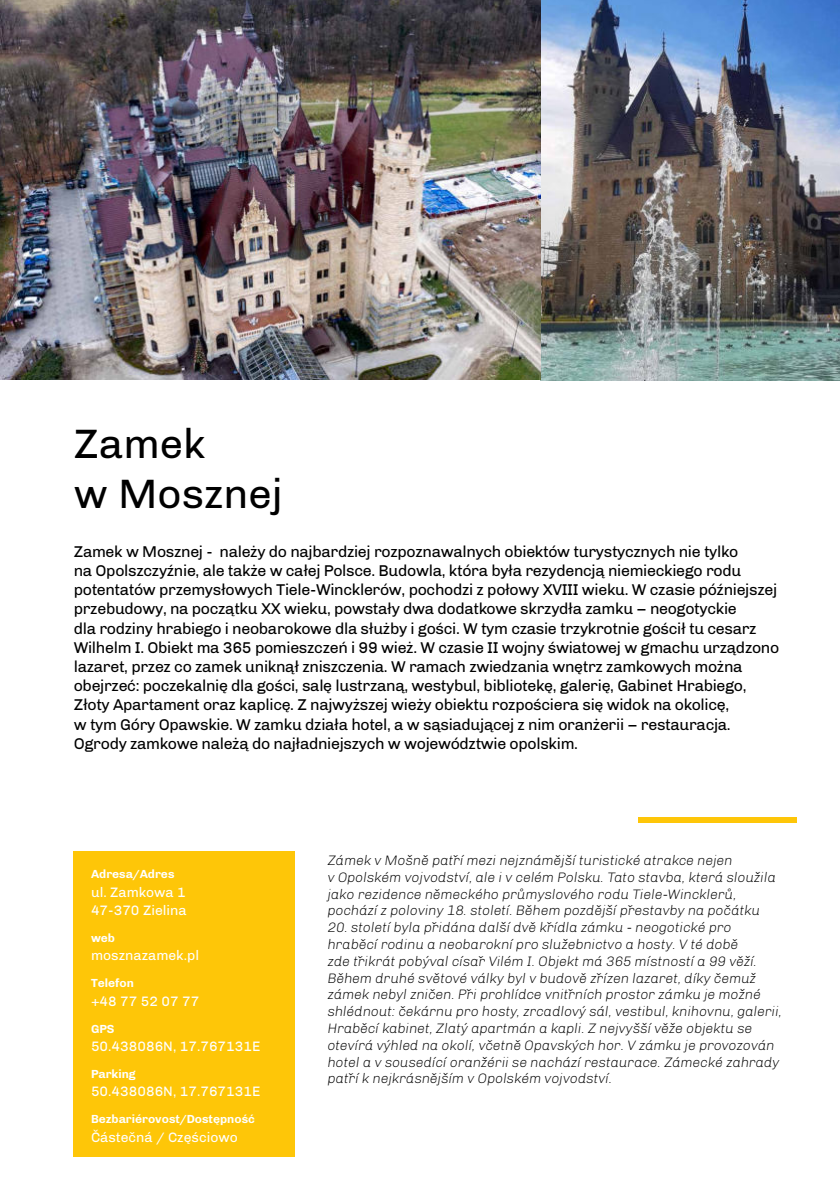
<style>
.page{position:relative;width:840px;height:1191px;background:#fff}
.page>*{position:absolute;margin:0;border:0;box-sizing:border-box;transform-origin:0 0}
.t1{font:42px/50.4px "Chivo";color:#000}
.t2{font:16px/19.2px "Chivo";letter-spacing:-.02em;color:#000}
.t3{font:italic 300 14px/16.8px "Chivo";letter-spacing:-.01em;color:#000}
.t4{font:14px/18.2px "Chivo";color:#fff}
.t5{font:700 12px "Chivo";color:#fff}
</style>
<div class="page">
<img style="left:0;top:0;width:839px;height:381px">
<div style="left:74px;top:852px;width:221px;height:305px;background:#fec608"></div>
<div style="left:744px;top:816px;width:53px;height:6px;background:#fec608"></div>
<div style="left:691px;top:816px;width:53px;height:6px;background:#fec608"></div>
<div style="left:638px;top:816px;width:53px;height:6px;background:#fec608"></div>
<h1 class="t1" style="left:74px;top:418px;width:210px">Zamek<br>w Mosznej</h1>
<p class="t2" style="left:74px;top:541px;width:706px">Zamek w Mosznej - należy do najbardziej rozpoznawalnych obiektów turystycznych nie tylko<br>na Opolszczyźnie, ale także w całej Polsce. Budowla, która była rezydencją niemieckiego rodu potentatów przemysłowych Tiele-Wincklerów, pochodzi z połowy XVIII wieku. W czasie późniejszej przebudowy, na początku XX wieku, powstały dwa dodatkowe skrzydła zamku – neogotyckie<br>dla rodziny hrabiego i neobarokowe dla służby i gości. W tym czasie trzykrotnie gościł tu cesarz Wilhelm I. Obiekt ma 365 pomieszczeń i 99 wież. W czasie II wojny światowej w gmachu urządzono lazaret, przez co zamek uniknął zniszczenia. W ramach zwiedzania wnętrz zamkowych można obejrzeć: poczekalnię dla gości, salę lustrzaną, westybul, bibliotekę, galerię, Gabinet Hrabiego, Złoty Apartament oraz kaplicę. Z najwyższej wieży obiektu rozpościera się widok na okolicę,<br>w tym Góry Opawskie. W zamku działa hotel, a w sąsiadującej z nim oranżerii – restauracja.<br>Ogrody zamkowe należą do najładniejszych w województwie opolskim.</p>
<p class="t5" style="left:91px;top:869px;width:85px">Adresa/Adres</p>
<p class="t4" style="left:91px;top:882px;width:97px">ul. Zamkowa 1<br>47-370 Zielina</p>
<p class="t5" style="left:91px;top:933px;width:25px">web</p>
<p class="t4" style="left:91px;top:946px;width:109px">mosznazamek.pl</p>
<p class="t5" style="left:91px;top:978px;width:44px">Telefon</p>
<p class="t4" style="left:91px;top:991px;width:110px">+48 77 52 07 77</p>
<p class="t5" style="left:91px;top:1024px;width:25px">GPS</p>
<p class="t4" style="left:91px;top:1037px;width:171px">50.438086N, 17.767131E</p>
<p class="t5" style="left:91px;top:1069px;width:46px">Parking</p>
<p class="t4" style="left:91px;top:1082px;width:171px">50.438086N, 17.767131E</p>
<p class="t5" style="left:91px;top:1112px;width:165px">Bezbariérovost/Dostępność</p>
<p class="t4" style="left:91px;top:1127px;width:148px">Částečná / Częściowo</p>
<p class="t3" style="left:327px;top:852px;width:449px">Zámek v Mošně patří mezi nejznámější turistické atrakce nejen<br>v Opolském vojvodství, ale i v celém Polsku. Tato stavba, která sloužila jako rezidence německého průmyslového rodu Tiele-Wincklerů, pochází z poloviny 18. století. Během pozdější přestavby na počátku</p>
<p class="t3" style="left:327px;top:919px;width:455px">20. století byla přidána další dvě křídla zámku - neogotické pro hraběcí rodinu a neobarokní pro služebnictvo a hosty. V té době<br>zde třikrát pobýval císař Vilém I. Objekt má 365 místností a 99 věží.<br>Během druhé světové války byl v budově zřízen lazaret, díky čemuž zámek nebyl zničen. Při prohlídce vnitřních prostor zámku je možné shlédnout: čekárnu pro hosty, zrcadlový sál, vestibul, knihovnu, galerii, Hraběcí kabinet, Zlatý apartmán a kapli. Z nejvyšší věže objektu se otevírá výhled na okolí, včetně Opavských hor. V zámku je provozován hotel a v sousedící oranžérii se nachází restaurace. Zámecké zahrady patří k nejkrásnějším v Opolském vojvodství.</p>
</div>
